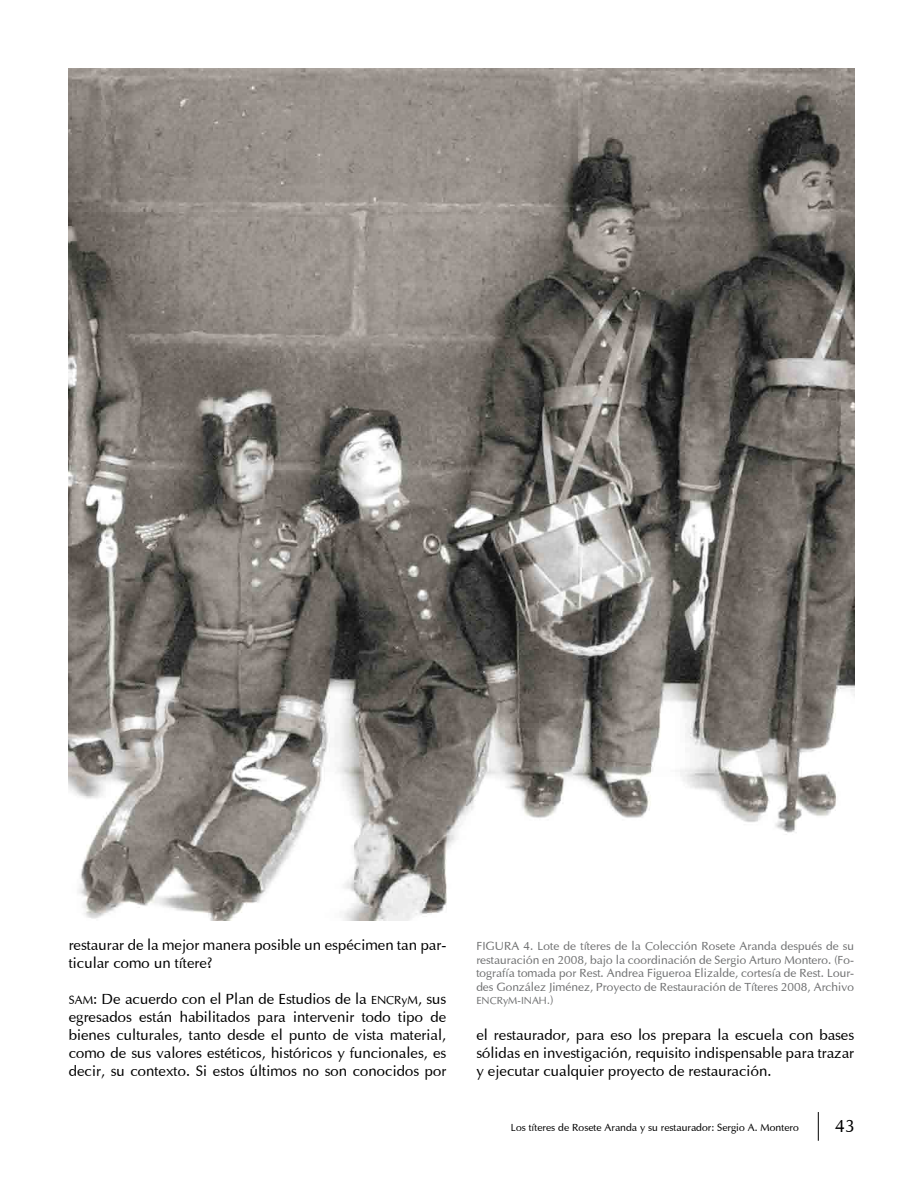
<style>
.page{position:relative;width:918px;height:1188px;background:#fff}
.page>*{position:absolute;margin:0;border:0;box-sizing:border-box;transform-origin:0 0}
.t1{font:18px "Optima";color:#000}
.t2{font:15px/18px "Optima";color:#000;text-align:justify}
.t3{font:12px/13.5px "Optima";color:#707172;text-align:justify}
.t4{font:10.5px "Optima";color:#000}
.t5{font:10.5px "Optima";color:#707172}
.s1{font-size:12px}
</style>
<div class="page">
<svg style="left:818px;top:1112px;width:1px;height:29px"></svg>
<img style="left:69px;top:69px;width:785px;height:852px">
<p class="t2" style="left:69px;top:935px;width:379px">restaurar de la mejor manera posible un espécimen tan par&shy;ticular como un títere?</p>
<p class="t2" style="left:69px;top:989px;width:379px"><span class="s1">SAM</span>: De acuerdo con el Plan de Estudios de la <span class="s1">ENCRyM</span>, sus egresados están habilitados para intervenir todo tipo de bienes culturales, tanto desde el punto de vista material, como de sus valores estéticos, históricos y funcionales, es decir, su contexto. Si estos últimos no son conocidos por</p>
<p class="t3" style="left:476px;top:939px;width:379px">FIGURA 4. Lote de títeres de la Colección Rosete Aranda después de su restauración en 2008, bajo la coordinación de Sergio Arturo Montero. (Fo&shy;tografía tomada por Rest. Andrea Figueroa Elizalde, cortesía de Rest. Lour&shy;des González Jiménez, Proyecto de Restauración de Títeres 2008, Archivo</p>
<p class="t5" style="left:476px;top:994px;width:78px">ENCRyM-INAH.<span class="s1">)</span></p>
<p class="t2" style="left:476px;top:1025px;width:379px">el restaurador, para eso los prepara la escuela con bases sólidas en investigación, requisito indispensable para trazar y ejecutar cualquier proyecto de restauración.</p>
<p class="t4" style="left:511px;top:1121px;width:290px">Los títeres de Rosete Aranda y su restaurador: Sergio A. Montero</p>
<p class="t1" style="left:835px;top:1115px;width:21px">43</p>
</div>
